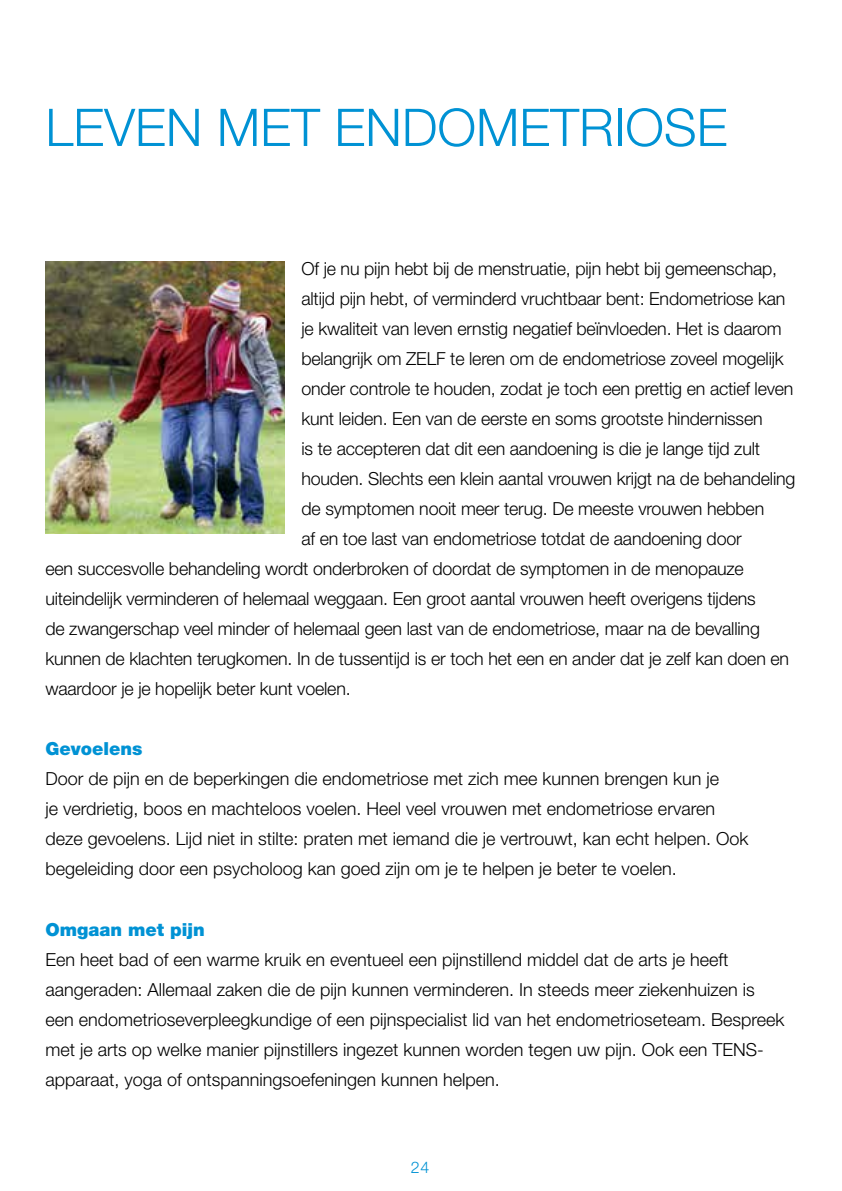
<style>
.page{position:relative;width:842px;height:1191px;background:#fff}
.page>*{position:absolute;margin:0;border:0;box-sizing:border-box;transform-origin:0 0}
.t1{font:300 52px "Helvetica Neue LT";color:#0092d4}
.t2{font:300 18px/30px "Helvetica Neue LT";letter-spacing:-.01em;color:#000}
.t3{font:900 18px "Helvetica Neue LT";color:#0092d4}
.t4{font:300 16px "Helvetica Neue LT";color:#0092d4}
</style>
<div class="page">
<img style="left:45px;top:261px;width:239px;height:272px">
<h1 class="t1" style="left:45px;top:96px;width:684px">LEVEN MET ENDOMETRIOSE</h1>
<p class="t2" style="left:301px;top:253px;width:477px">Of je nu pijn hebt bij de menstruatie, pijn hebt bij gemeenschap,</p>
<p class="t2" style="left:301px;top:283px;width:486px">altijd pijn hebt, of verminderd vruchtbaar bent: Endometriose kan</p>
<p class="t2" style="left:301px;top:313px;width:482px">je kwaliteit van leven ernstig negatief beïnvloeden. Het is daarom</p>
<p class="t2" style="left:301px;top:343px;width:484px">belangrijk om ZELF te leren om de endometriose zoveel mogelijk</p>
<p class="t2" style="left:301px;top:373px;width:494px">onder controle te houden, zodat je toch een prettig en actief leven</p>
<p class="t2" style="left:301px;top:403px;width:463px">kunt leiden. Een van de eerste en soms grootste hindernissen</p>
<p class="t2" style="left:301px;top:433px;width:460px">is te accepteren dat dit een aandoening is die je lange tijd zult</p>
<p class="t2" style="left:301px;top:463px;width:495px">houden. Slechts een klein aantal vrouwen krijgt na de behandeling</p>
<p class="t2" style="left:301px;top:493px;width:464px">de symptomen nooit meer terug. De meeste vrouwen hebben</p>
<p class="t2" style="left:301px;top:523px;width:442px">af en toe last van endometriose totdat de aandoening door</p>
<p class="t2" style="left:45px;top:553px;width:700px">een succesvolle behandeling wordt onderbroken of doordat de symptomen in de menopauze</p>
<p class="t2" style="left:45px;top:583px;width:712px">uiteindelijk verminderen of helemaal weggaan. Een groot aantal vrouwen heeft overigens tijdens</p>
<p class="t2" style="left:45px;top:613px;width:716px">de zwangerschap veel minder of helemaal geen last van de endometriose, maar na de bevalling</p>
<p class="t2" style="left:45px;top:643px;width:745px">kunnen de klachten terugkomen. In de tussentijd is er toch het een en ander dat je zelf kan doen en</p>
<p class="t2" style="left:45px;top:673px;width:307px">waardoor je je hopelijk beter kunt voelen.</p>
<p class="t3" style="left:45px;top:738px;width:99px">Gevoelens</p>
<p class="t2" style="left:45px;top:763px;width:705px">Door de pijn en de beperkingen die endometriose met zich mee kunnen brengen kun je<br>je verdrietig, boos en machteloos voelen. Heel veel vrouwen met endometriose ervaren deze gevoelens. Lijd niet in stilte: praten met iemand die je vertrouwt, kan echt helpen. Ook begeleiding door een psycholoog kan goed zijn om je te helpen je beter te voelen.</p>
<p class="t3" style="left:45px;top:918px;width:161px">Omgaan met pijn</p>
<p class="t2" style="left:45px;top:943px;width:741px">Een heet bad of een warme kruik en eventueel een pijnstillend middel dat de arts je heeft aangeraden: Allemaal zaken die de pijn kunnen verminderen. In steeds meer ziekenhuizen is een endometrioseverpleegkundige of een pijnspecialist lid van het endometrioseteam. Bespreek met je arts op welke manier pijnstillers ingezet kunnen worden tegen uw pijn. Ook een TENS&shy;apparaat, yoga of ontspanningsoefeningen kunnen helpen.</p>
<p class="t4" style="left:411px;top:1157px;width:20px">24</p>
</div>
